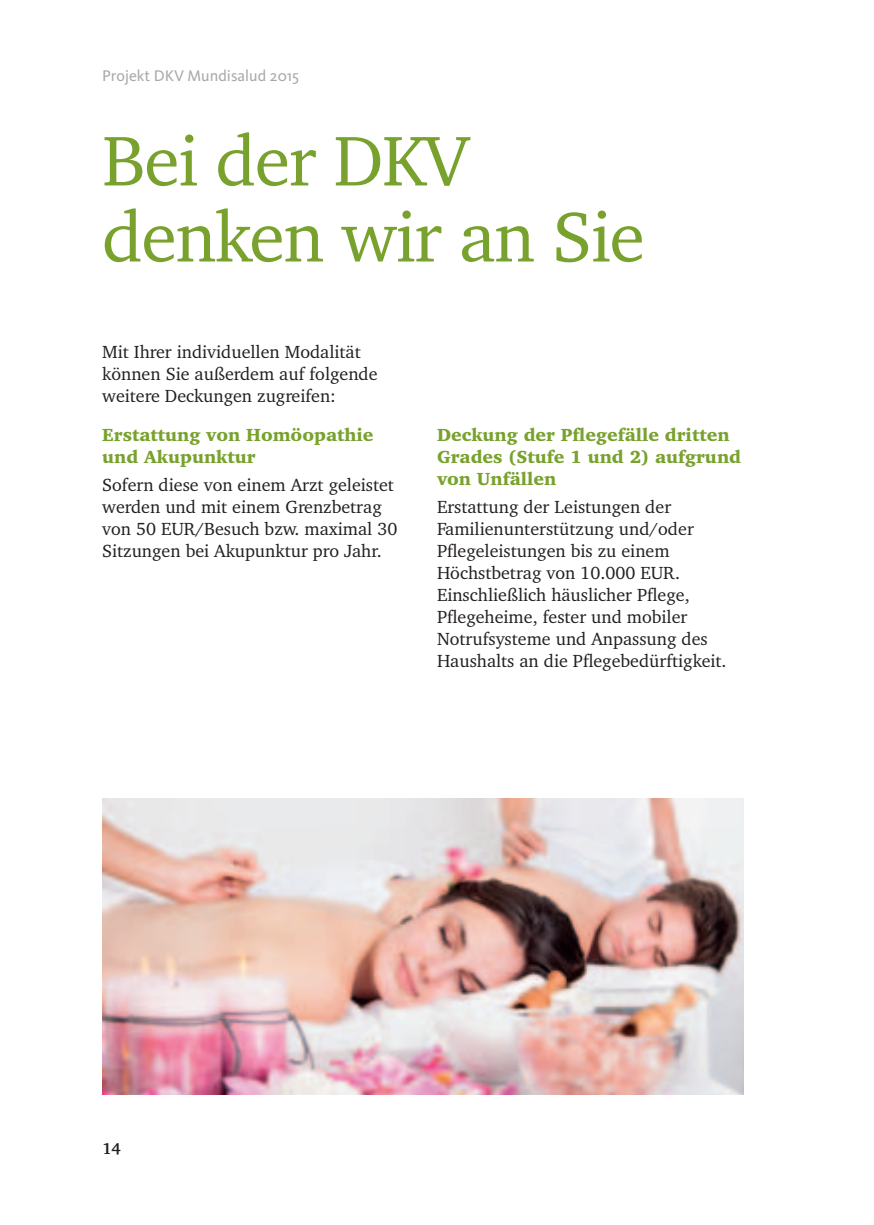
<style>
.page{position:relative;width:874px;height:1225px;background:#fff}
.page>*{position:absolute;margin:0;border:0;box-sizing:border-box;transform-origin:0 0}
.t1{font:72px/76px "Charter IT Cby BT";letter-spacing:-.02em;color:#78a22d}
.t2{font:18px/22px "Charter IT Cby BT";color:#231f20}
.t3{font:900 18px/22px "Charter IT Cby BT";color:#78a22d}
.t4{font:16px "Kievit";color:#a8a9ad}
.t5{font:700 16px "Charter IT Cby BT";color:#231f20}
</style>
<div class="page">
<img style="left:102px;top:798px;width:641px;height:296px">
<p class="t4" style="left:102px;top:69px;width:198px">Projekt DKV Mundisalud 2015</p>
<h1 class="t1" style="left:102px;top:128px;width:544px">Bei der DKV denken wir an Sie</h1>
<p class="t2" style="left:102px;top:342px;width:277px">Mit Ihrer individuellen Modalität können Sie außerdem auf folgende weitere Deckungen zugreifen:</p>
<p class="t3" style="left:102px;top:425px;width:273px">Erstattung von Homöopathie und Akupunktur</p>
<p class="t2" style="left:102px;top:475px;width:296px">Sofern diese von einem Arzt geleistet werden und mit einem Grenzbetrag von 50 EUR/Besuch bzw. maximal 30<br>Sitzungen bei Akupunktur pro Jahr.</p>
<p class="t3" style="left:437px;top:425px;width:305px">Deckung der Pflegefälle dritten<br>Grades (Stufe 1 und 2) aufgrund von Unfällen</p>
<p class="t2" style="left:437px;top:497px;width:291px">Erstattung der Leistungen der Familienunterstützung und/oder Pflegeleistungen bis zu einem Höchstbetrag von 10.000 EUR.<br>Einschließlich häuslicher Pflege, Pflegeheime, fester und mobiler Notrufsysteme und Anpassung des Haushalts an die Pflegebedürftigkeit.</p>
<p class="t5" style="left:102px;top:1141px;width:20px">14</p>
</div>
